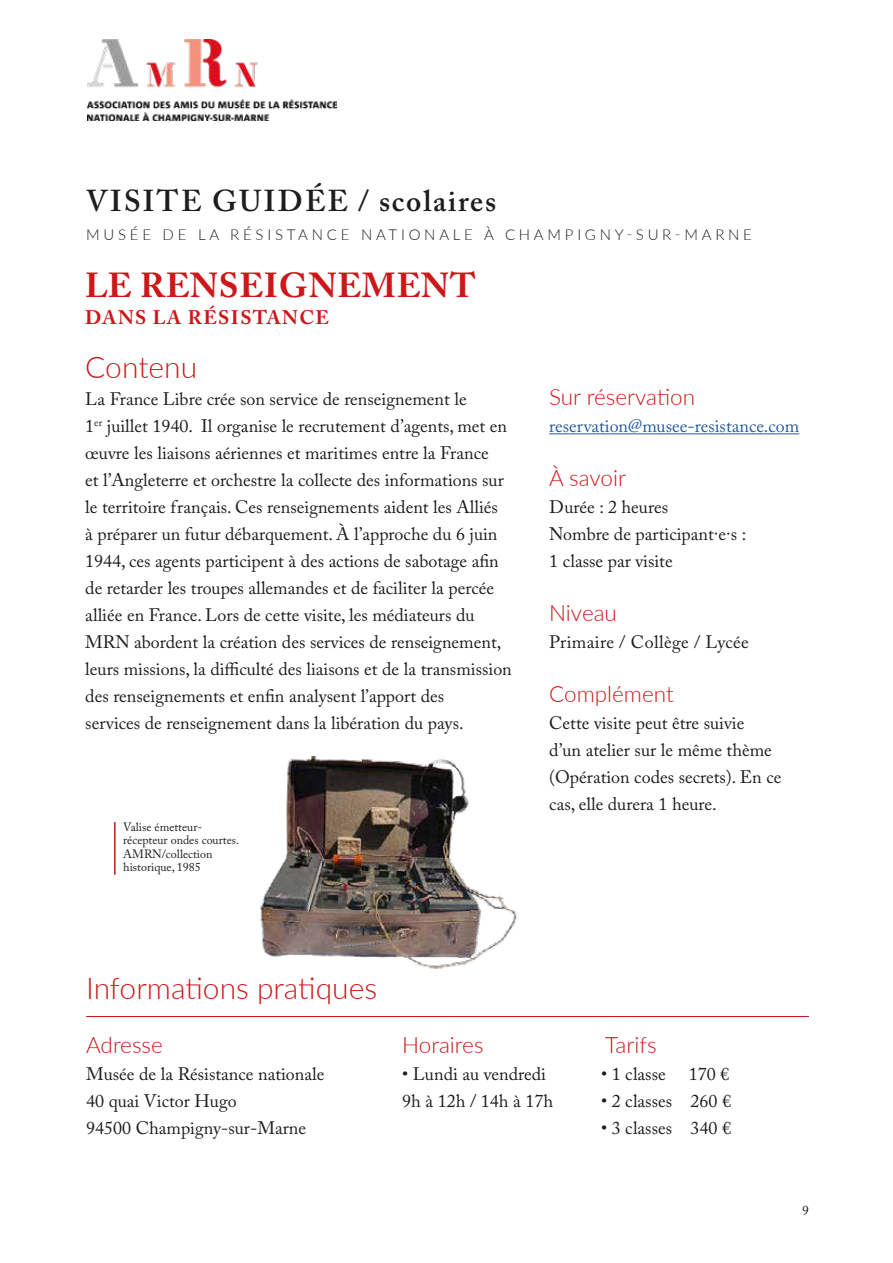
<style>
.page{position:relative;width:893px;height:1263px;background:#fff}
.page>*{position:absolute;margin:0;border:0;box-sizing:border-box;transform-origin:0 0}
.t1{font:700 34.5px "Adobe Caslon Pro";letter-spacing:.025em;color:#cd1719}
.t2{font:300 30px "Lato";color:#cd1719}
.t3{font:600 30px "Adobe Caslon Pro";letter-spacing:.065em;color:#1d1d1b}
.t4{font:300 22.5px "Lato";color:#cd1719}
.t5{font:700 19.5px "Adobe Caslon Pro";letter-spacing:.075em;color:#cd1719}
.t6{font:18px/27px "Adobe Caslon Pro";color:#1d1d1b}
.t7{font:18px "Adobe Caslon Pro";color:#275b9b}
.t8{font:18px "Adobe Caslon Pro";letter-spacing:.02em;color:#1d1d1b}
.t9{font:300 15px "Lato";letter-spacing:.25em;color:#1d1d1b}
.t10{font:13.5px "Adobe Caslon Pro";color:#1d1d1b}
.t11{font:12px/13.5px "Adobe Caslon Pro";color:#1d1d1b}
</style>
<div class="page">
<img style="left:88px;top:39px;width:248px;height:82px">
<hr style="left:86px;top:1016px;width:723px;height:1px;background:#cd1719">
<hr style="left:549px;top:433px;width:250px;height:1px;background:#275b9b">
<img style="left:260px;top:756px;width:257px;height:213px">
<hr style="left:114px;top:822px;width:2px;height:53px;background:#cd1719">
<h2 class="t3" style="left:86px;top:183px;width:411px">VISITE GUIDÉE / scolaires</h2>
<p class="t9" style="left:86px;top:224px;width:667px">MUSÉE DE LA RÉSISTANCE NATIONALE À CHAMPIGNY-SUR-MARNE</p>
<h1 class="t1" style="left:85px;top:265px;width:392px">LE RENSEIGNEMENT</h1>
<p class="t5" style="left:85px;top:306px;width:245px">DANS LA RÉSISTANCE</p>
<h2 class="t2" style="left:85px;top:346px;width:113px">Contenu</h2>
<p class="t6" style="left:85px;top:385px;width:428px">La France Libre crée son service de renseignement le<br>1<sup>er</sup> juillet 1940. Il organise le recrutement d’agents, met en œuvre les liaisons aériennes et maritimes entre la France<br>et l’Angleterre et orchestre la collecte des informations sur le territoire français. Ces renseignements aident les Alliés<br>à préparer un futur débarquement. À l’approche du 6 juin 1944, ces agents participent à des actions de sabotage afin de retarder les troupes allemandes et de faciliter la percée alliée en France. Lors de cette visite, les médiateurs du MRN abordent la création des services de renseignement, leurs missions, la difficulté des liaisons et de la transmission des renseignements et enfin analysent l’apport des<br>services de renseignement dans la libération du pays.</p>
<p class="t11" style="left:123px;top:820px;width:117px">Valise émetteur&shy;récepteur ondes courtes.<br>AMRN/collection historique, 1985</p>
<p class="t4" style="left:549px;top:381px;width:147px">Sur réservation</p>
<p class="t7" style="left:549px;top:415px;width:252px">reservation@musee-resistance.com</p>
<p class="t4" style="left:549px;top:462px;width:78px">À savoir</p>
<p class="t6" style="left:549px;top:493px;width:199px">Durée : 2 heures<br>Nombre de participant·e·s :<br>1 classe par visite</p>
<p class="t4" style="left:549px;top:597px;width:69px">Niveau</p>
<p class="t8" style="left:549px;top:631px;width:201px">Primaire / Collège / Lycée</p>
<p class="t4" style="left:549px;top:678px;width:126px">Complément</p>
<p class="t6" style="left:549px;top:709px;width:234px">Cette visite peut être suivie<br>d’un atelier sur le même thème (Opération codes secrets). En ce cas, elle durera 1 heure.</p>
<h2 class="t2" style="left:86px;top:967px;width:292px">Informations pratiques</h2>
<p class="t4" style="left:86px;top:1029px;width:78px">Adresse</p>
<p class="t6" style="left:86px;top:1060px;width:240px">Musée de la Résistance nationale<br>40 quai Victor Hugo<br>94500 Champigny-sur-Marne</p>
<p class="t4" style="left:402px;top:1029px;width:83px">Horaires</p>
<p class="t6" style="left:402px;top:1060px;width:152px">• Lundi au vendredi<br>9h à 12h / 14h à 17h</p>
<p class="t4" style="left:605px;top:1029px;width:53px">Tarifs</p>
<p class="t6" style="left:601px;top:1060px;width:66px">• 1 classe</p>
<p class="t6" style="left:689px;top:1060px;width:42px">170 €</p>
<p class="t6" style="left:601px;top:1087px;width:132px">• 2 classes 260 €</p>
<p class="t6" style="left:601px;top:1114px;width:132px">• 3 classes 340 €</p>
<p class="t10" style="left:802px;top:1202px;width:8px">9</p>
</div>
